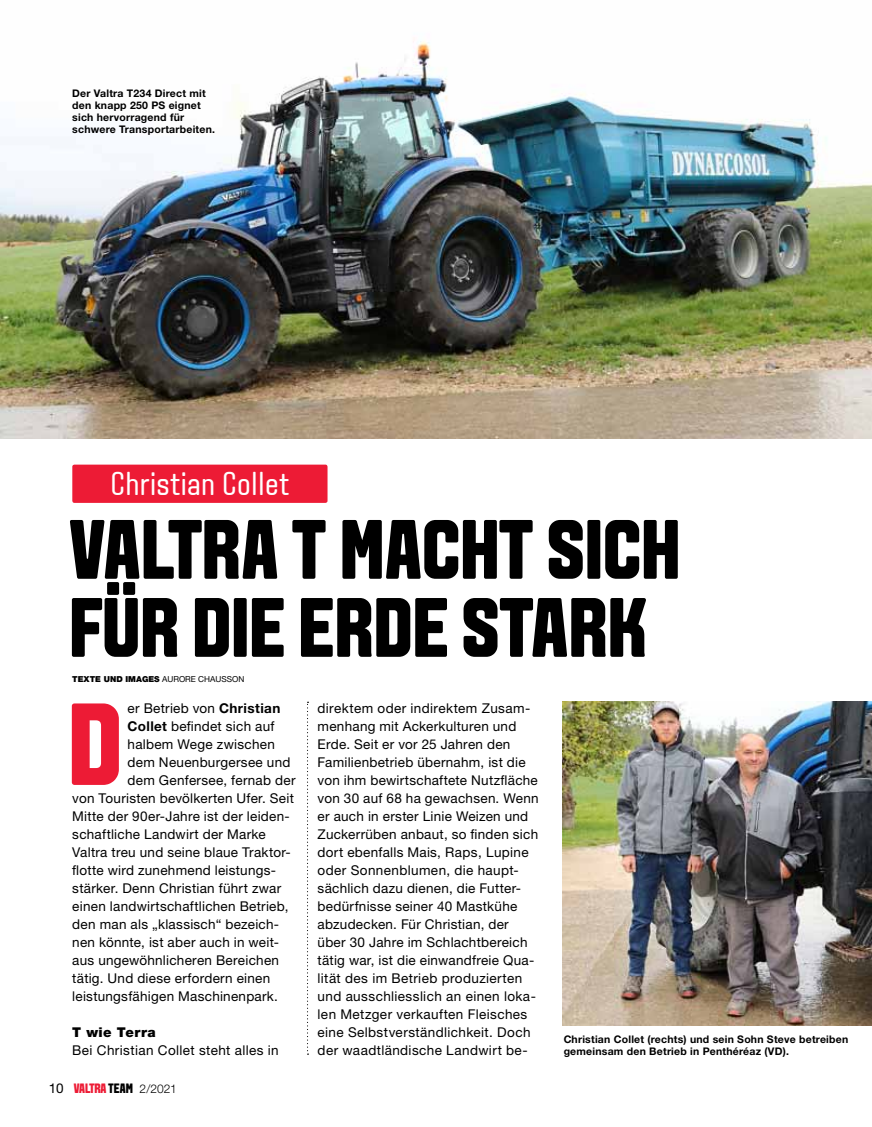
<style>
.page{position:relative;width:872px;height:1127px;background:#fff}
.page>*{position:absolute;margin:0;border:0;box-sizing:border-box;transform-origin:0 0}
.t1{font:800 116.4px "VALTRA Aveny T";color:#ed1b35}
.t2{font:800 84px/78px "VALTRA Aveny T";color:#000}
.t3{font:33px "VALTRA Aveny T";letter-spacing:.01em;color:#fff}
.t4{font:13.5px/18px "Helvetica Neue LT Std";letter-spacing:.02em;color:#000}
.t5{font:800 13.5px "VALTRA Aveny T";letter-spacing:-.01em;color:#ed1b35}
.t6{font:900 13.5px "Helvetica Neue LT Std";color:#000}
.t7{font:700 10.5px/12px "Helvetica Neue LT Std";letter-spacing:.02em;color:#000}
.t8{font:900 8.25px "Helvetica Neue LT Std";color:#000}
.s1{font-weight:400}
.s2{font-weight:700}
.s3{font-family:"Helvetica Neue LT Std";font-weight:400;color:#000}
.s4{color:#000}
.s5{font-family:"Helvetica Neue LT Std";font-weight:300;font-size:12px;color:#000}
</style>
<div class="page">
<div style="left:72px;top:465px;width:255px;height:38px;background:#ed1b35;border-radius:2px"></div>
<svg style="left:307px;top:702px;width:1px;height:352px"></svg>
<img style="left:0;top:41px;width:872px;height:397px">
<img style="left:562px;top:702px;width:310px;height:324px">
<p class="t7" style="left:72px;top:87px;width:144px">Der Valtra T234 Direct mit den knapp 250 PS eignet sich hervorragend für schwere Transportarbeiten.</p>
<h3 class="t3" style="left:110px;top:463px;width:180px">Christian Collet</h3>
<h2 class="t2" style="left:69px;top:509px;width:613px">VALTRA T MACHT SICH<br>FÜR DIE ERDE STARK</h2>
<p class="t8" style="left:72px;top:674px;width:139px">TEXTE UND IMAGES <span class="s1">Au ro re Chausson</span></p>
<h1 class="t1" style="left:68px;top:668px;width:56px">D</h1>
<p class="t4" style="left:128px;top:699px;width:154px">er Betrieb von <span class="s2">Christian</span></p>
<p class="t4" style="left:128px;top:717px;width:148px"><span class="s2">Collet</span> befindet sich auf</p>
<p class="t4" style="left:128px;top:735px;width:149px">halbem Wege zwischen</p>
<p class="t4" style="left:128px;top:753px;width:164px">dem Neuenburgersee und</p>
<p class="t4" style="left:128px;top:771px;width:169px">dem Genfersee, fernab der</p>
<p class="t4" style="left:72px;top:789px;width:223px">von Touristen bevölkerten Ufer. Seit</p>
<p class="t4" style="left:72px;top:807px;width:218px">Mitte der 90er-Jahre ist der leiden-</p>
<p class="t4" style="left:72px;top:825px;width:195px">schaftliche Landwirt der Marke</p>
<p class="t4" style="left:72px;top:843px;width:220px">Valtra treu und seine blaue Traktor-</p>
<p class="t4" style="left:72px;top:861px;width:205px">flotte wird zunehmend leistungs-</p>
<p class="t4" style="left:72px;top:879px;width:210px">stärker. Denn Christian führt zwar</p>
<p class="t4" style="left:72px;top:897px;width:218px">einen landwirtschaftlichen Betrieb,</p>
<p class="t4" style="left:72px;top:915px;width:208px">den man als „klassisch“ bezeich-</p>
<p class="t4" style="left:72px;top:933px;width:207px">nen könnte, ist aber auch in weit-</p>
<p class="t4" style="left:72px;top:951px;width:208px">aus ungewöhnlicheren Bereichen</p>
<p class="t4" style="left:72px;top:969px;width:199px">tätig. Und diese erfordern einen</p>
<p class="t4" style="left:72px;top:987px;width:207px">leistungsfähigen Maschinenpark.</p>
<p class="t6" style="left:72px;top:1024px;width:85px">T WIE TERRA</p>
<p class="t4" style="left:72px;top:1041px;width:208px">Bei Christian Collet steht alles in</p>
<p class="t5" style="left:49px;top:1079px;width:129px"><span class="s3">10</span> VALTRA <span class="s4">TEAM</span> <span class="s5">2/2021</span></p>
<p class="t4" style="left:317px;top:699px;width:222px">direktem oder indirektem Zusam&shy;menhang mit Ackerkulturen und Erde. Seit er vor 25 Jahren den Familienbetrieb übernahm, ist die von ihm bewirtschaftete Nutzfläche von 30 auf 68 ha gewachsen. Wenn er auch in erster Linie Weizen und Zuckerrüben anbaut, so finden sich dort ebenfalls Mais, Raps, Lupine oder Sonnenblumen, die haupt&shy;sächlich dazu dienen, die Futter&shy;bedürfnisse seiner 40 Mastkühe abzudecken. Für Christian, der über 30 Jahre im Schlachtbereich tätig war, ist die einwandfreie Qua&shy;lität des im Betrieb produzierten und ausschliesslich an einen loka&shy;len Metzger verkauften Fleisches eine Selbstverständlichkeit. Doch der waadtländische Landwirt be-</p>
<p class="t7" style="left:563px;top:1033px;width:286px">Christian Collet (rechts) und sein Sohn Steve betreiben gemeinsam den Betrieb in Penthéréaz (VD).</p>
</div>
